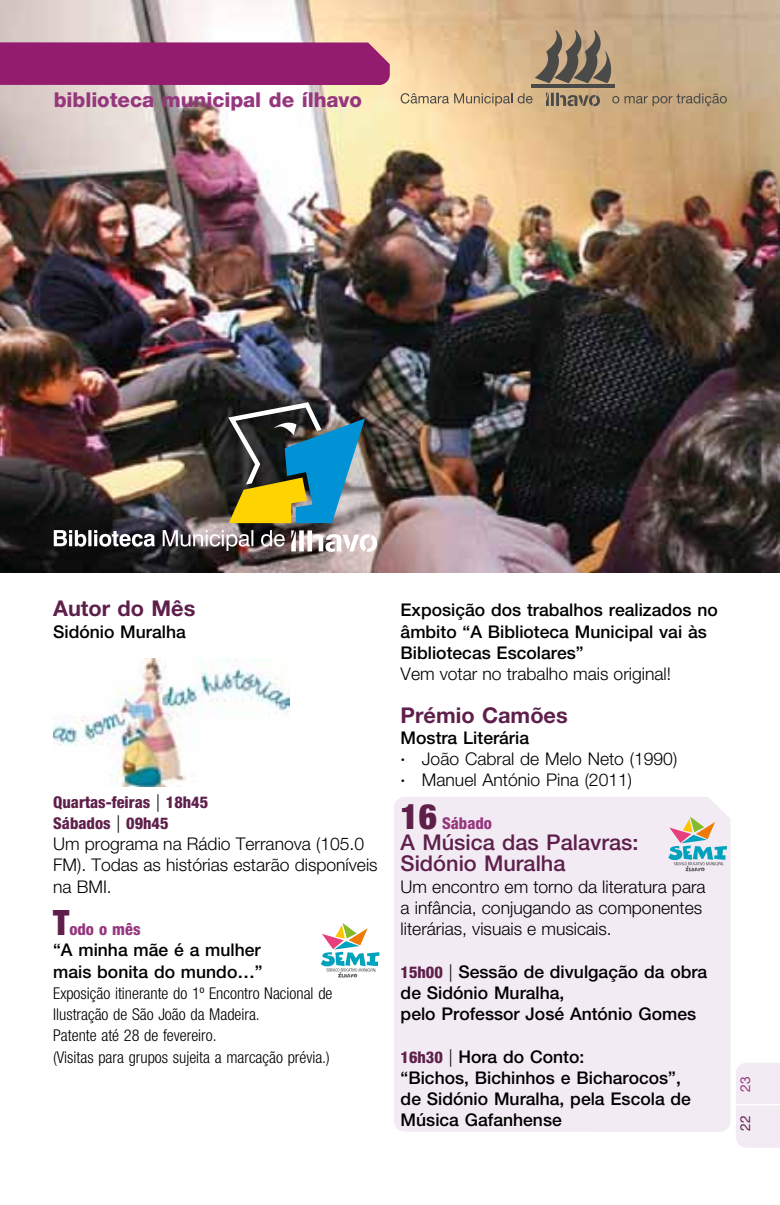
<style>
.page{position:relative;width:780px;height:1205px;background:#fff}
.page>*{position:absolute;margin:0;border:0;box-sizing:border-box;transform-origin:0 0}
.t1{font:500 21.75px/21.2px "Helvetica Neue";color:#5e204b}
.t2{font:700 21.75px "Helvetica Neue";color:#5e204b}
.t3{font:800 20.5px "Helvetica Neue";letter-spacing:-.005em;color:#96377e}
.t4{font:500 17.5px/21.2px "Helvetica Neue";color:#000}
.t5{font:300 17.5px/21.2px "Helvetica Neue";color:#000}
.t6{font:300 condensed 16.25px/21.2px "Helvetica Neue";color:#000}
.t7{font:800 condensed 16.25px/21.2px "Helvetica Neue";color:#5e204b}
.t8{font:800 condensed 16.25px "Helvetica Neue";color:#96377e}
.t9{font:13.75px "Helvetica Neue";color:#96377e}
.t10{font:13.75px "Helvetica Neue";color:#5e204b}
.s1{font-weight:300;font-stretch:normal;font-size:17.5px;color:#000}
.s2{font-weight:900;font-size:35px;color:#5e204b}
.s3{font-weight:500}
.s4{font-weight:800;font-stretch:condensed;font-size:16.25px;color:#5e204b}
.s5{font-weight:300}
</style>
<div class="page">
<div style="left:394px;top:797px;width:336px;height:335px;background:#f3ebf4"></div>
<img style="left:0;top:0;width:780px;height:572px">
<div style="left:0;top:42px;width:390px;height:43px;background:#941c6f"></div>
<svg style="left:54px;top:545px;width:323px;height:7px"></svg>
<img style="left:54px;top:402px;width:323px;height:143px">
<img style="left:53px;top:659px;width:236px;height:127px">
<div style="left:736px;top:1063px;width:44px;height:85px;background:#f3ebf4"></div>
<hr style="left:736px;top:1104px;width:44px;height:1px;background:#fff">
<svg style="left:321px;top:923px;width:58px;height:55px"></svg>
<svg style="left:668px;top:816px;width:58px;height:55px"></svg>
<hr style="left:531px;top:85px;width:83px;height:3px;background:#4a4a49">
<svg style="left:534px;top:30px;width:81px;height:53px"></svg>
<svg style="left:546px;top:93px;width:54px;height:13px"></svg>
<svg style="left:400px;top:93px;width:132px;height:13px"></svg>
<svg style="left:612px;top:96px;width:7px;height:7px"></svg>
<svg style="left:613px;top:97px;width:5px;height:5px"></svg>
<svg style="left:624px;top:93px;width:101px;height:13px"></svg>
<p class="t3" style="left:54px;top:87px;width:310px">biblioteca municipal de ílhavo</p>
<p class="t2" style="left:53px;top:595px;width:144px">Autor do Mês</p>
<p class="t4" style="left:53px;top:620px;width:134px">Sidónio Muralha</p>
<p class="t7" style="left:53px;top:791px;width:156px">Quartas-feiras <span class="s1">|</span> 18h45<br>Sábados <span class="s1">|</span> 09h45</p>
<p class="t5" style="left:53px;top:833px;width:326px">Um programa na Rádio Terranova (105.0<br>FM). Todas as histórias estarão disponíveis na BMI.</p>
<p class="t8" style="left:53px;top:919px;width:89px"><span class="s2">T</span>odo o mês</p>
<p class="t4" style="left:53px;top:939px;width:211px">“A minha mãe é a mulher mais bonita do mundo…”</p>
<p class="t6" style="left:53px;top:982px;width:281px">Exposição itinerante do 1º Encontro Nacional de Ilustração de São João da Madeira.<br>Patente até 28 de fevereiro.<br>(Visitas para grupos sujeita a marcação prévia.)</p>
<p class="t4" style="left:400px;top:599px;width:319px">Exposição dos trabalhos realizados no âmbito “A Biblioteca Municipal vai às<br>Bibliotecas Escolares”</p>
<p class="t5" style="left:400px;top:663px;width:272px">Vem votar no trabalho mais original!</p>
<p class="t2" style="left:400px;top:701px;width:169px">Prémio Camões</p>
<p class="t5" style="left:400px;top:727px;width:278px"><span class="s3">Mostra Literária<br>·</span> João Cabral de Melo Neto (1990) <span class="s3">·</span> Manuel António Pina (2011)</p>
<p class="t8" style="left:400px;top:813px;width:93px"><span class="s2">16</span> Sábado</p>
<p class="t1" style="left:400px;top:831px;width:239px">A Música das Palavras:<br>Sidónio Muralha</p>
<p class="t5" style="left:400px;top:875px;width:306px">Um encontro em torno da literatura para a infância, conjugando as componentes literárias, visuais e musicais.</p>
<p class="t4" style="left:400px;top:960px;width:308px"><span class="s4">15h00</span> <span class="s5">|</span> Sessão de divulgação da obra de Sidónio Muralha,<br>pelo Professor José António Gomes</p>
<p class="t4" style="left:400px;top:1045px;width:292px"><span class="s4">16h30</span> <span class="s5">|</span> Hora do Conto:<br>“Bichos, Bichinhos e Bicharocos”, de Sidónio Muralha, pela Escola de<br>Música Gafanhense</p>
<p class="t9" style="left:737px;top:1091px;width:17px;rotate:-90deg">23</p>
<p class="t10" style="left:737px;top:1131px;width:17px;rotate:-90deg">22</p>
</div>
